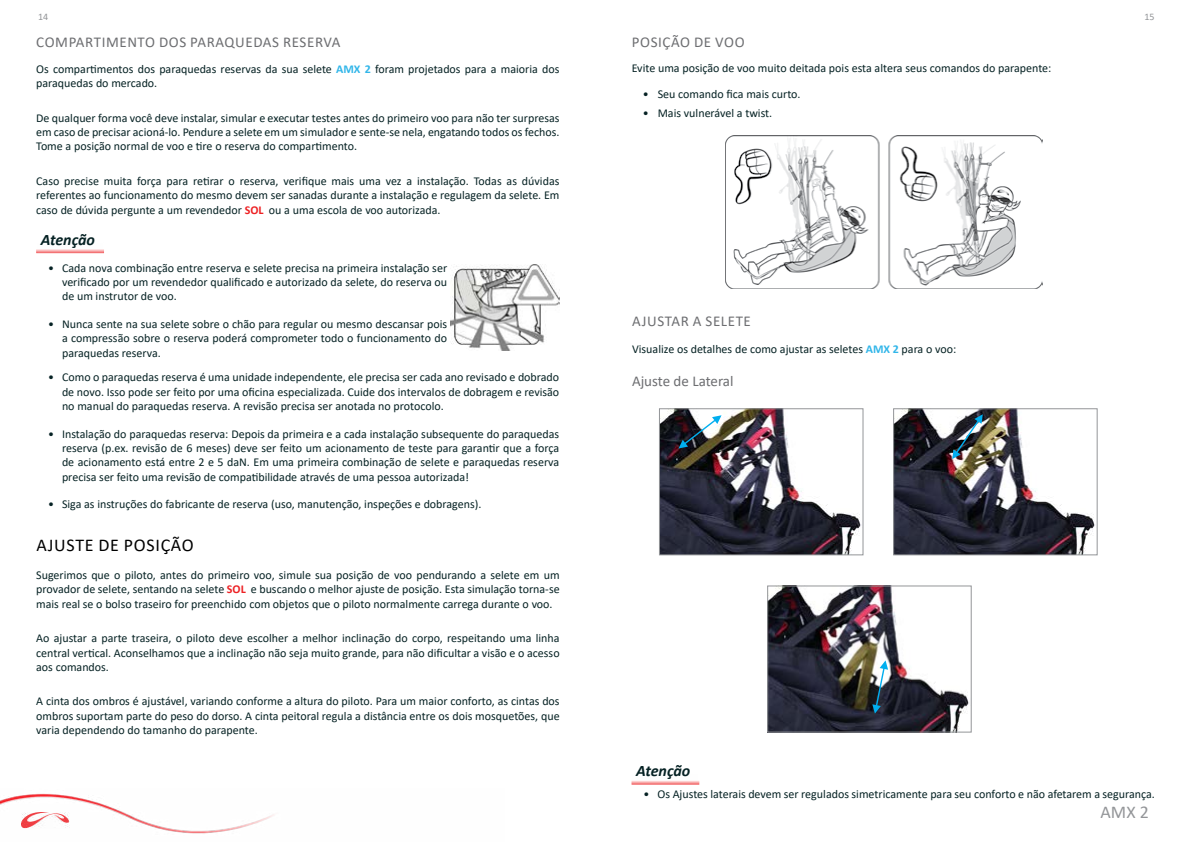
<style>
.page{position:relative;width:1191px;height:842px;background:#fff}
.page>*{position:absolute;margin:0;border:0;box-sizing:border-box;transform-origin:0 0}
.t1{font:18px "Calibri";letter-spacing:.04em;color:#000}
.t2{font:18px "Calibri";color:#939598}
.t3{font:italic 700 16px "Calibri";letter-spacing:-.005em;color:#062224}
.t4{font:15px "Calibri";letter-spacing:.04em;color:#6d6e71}
.t5{font:12px/14.4px "Calibri";color:#062224;text-align:justify}
.t6{font:10px "Calibri";color:#939598}
.s1{font-weight:700;color:#32b6e9}
.s2{font-weight:700;color:#ed2124}
</style>
<div class="page">
<img style="left:0;top:793px;width:274px;height:41px">
<img style="left:21px;top:812px;width:48px;height:16px">
<img style="left:451px;top:264px;width:108px;height:86px">
<img style="left:725px;top:135px;width:317px;height:154px">
<img style="left:661px;top:410px;width:200px;height:143px">
<div style="left:659px;top:408px;width:204px;height:147px;border:1px solid #939598"></div>
<img style="left:895px;top:410px;width:200px;height:143px">
<div style="left:893px;top:408px;width:204px;height:147px;border:1px solid #939598"></div>
<img style="left:769px;top:587px;width:200px;height:144px">
<div style="left:767px;top:585px;width:204px;height:148px;border:1px solid #939598"></div>
<svg style="left:678px;top:415px;width:43px;height:33px"></svg>
<svg style="left:952px;top:414px;width:30px;height:45px"></svg>
<svg style="left:872px;top:660px;width:16px;height:54px"></svg>
<svg style="left:36px;top:249px;width:68px;height:4px"></svg>
<svg style="left:631px;top:781px;width:68px;height:4px"></svg>
<p class="t6" style="left:38px;top:9px;width:12px">14</p>
<p class="t6" style="left:1144px;top:9px;width:12px">15</p>
<p class="t4" style="left:36px;top:32px;width:306px">COMPARTIMENTO DOS PARAQUEDAS RESERVA</p>
<p class="t5" style="left:36px;top:61px;width:525px">Os compartimentos dos paraquedas reservas da sua selete <span class="s1">AMX 2</span> foram projetados para a maioria dos paraquedas do mercado.</p>
<p class="t5" style="left:36px;top:110px;width:525px">De qualquer forma você deve instalar, simular e executar testes antes do primeiro voo para não ter surpresas em caso de precisar acioná-lo. Pendure a selete em um simulador e sente-se nela, engatando todos os fechos.<br>Tome a posição normal de voo e tire o reserva do compartimento.</p>
<p class="t5" style="left:36px;top:173px;width:525px">Caso precise muita força para retirar o reserva, verifique mais uma vez a instalação. Todas as dúvidas referentes ao funcionamento do mesmo devem ser sanadas durante a instalação e regulagem da selete. Em caso de dúvida pergunte a um revendedor <span class="s2">SOL</span> ou a uma escola de voo autorizada.</p>
<h2 class="t3" style="left:41px;top:228px;width:56px">Atenção</h2>
<p class="t5" style="left:62px;top:260px;width:387px;text-indent:-14px">• Cada nova combinação entre reserva e selete precisa na primeira instalação ser verificado por um revendedor qualificado e autorizado da selete, do reserva ou de um instrutor de voo.</p>
<p class="t5" style="left:62px;top:316px;width:386px;text-indent:-14px">• Nunca sente na sua selete sobre o chão para regular ou mesmo descansar pois a compressão sobre o reserva poderá comprometer todo o funcionamento do paraquedas reserva.</p>
<p class="t5" style="left:62px;top:370px;width:499px;text-indent:-14px">• Como o paraquedas reserva é uma unidade independente, ele precisa ser cada ano revisado e dobrado de novo. Isso pode ser feito por uma oficina especializada. Cuide dos intervalos de dobragem e revisão no manual do paraquedas reserva. A revisão precisa ser anotada no protocolo.</p>
<p class="t5" style="left:62px;top:426px;width:499px;text-indent:-14px">• Instalação do paraquedas reserva: Depois da primeira e a cada instalação subsequente do paraquedas reserva (p.ex. revisão de 6 meses) deve ser feito um acionamento de teste para garantir que a força de acionamento está entre 2 e 5 daN. Em uma primeira combinação de selete e paraquedas reserva precisa ser feito uma revisão de compatibilidade através de uma pessoa autorizada!</p>
<p class="t5" style="left:48px;top:497px;width:435px">• Siga as instruções do fabricante de reserva (uso, manutenção, inspeções e dobragens).</p>
<h1 class="t1" style="left:37px;top:532px;width:159px">AJUSTE DE POSIÇÃO</h1>
<p class="t5" style="left:36px;top:567px;width:525px">Sugerimos que o piloto, antes do primeiro voo, simule sua posição de voo pendurando a selete em um provador de selete, sentando na selete <span class="s2">SOL</span> e buscando o melhor ajuste de posição. Esta simulação torna-se mais real se o bolso traseiro for preenchido com objetos que o piloto normalmente carrega durante o voo.</p>
<p class="t5" style="left:36px;top:631px;width:525px">Ao ajustar a parte traseira, o piloto deve escolher a melhor inclinação do corpo, respeitando uma linha central vertical. Aconselhamos que a inclinação não seja muito grande, para não dificultar a visão e o acesso aos comandos.</p>
<p class="t5" style="left:36px;top:694px;width:525px">A cinta dos ombros é ajustável, variando conforme a altura do piloto. Para um maior conforto, as cintas dos ombros suportam parte do peso do dorso. A cinta peitoral regula a distância entre os dois mosquetões, que varia dependendo do tamanho do parapente.</p>
<p class="t4" style="left:632px;top:32px;width:114px">POSIÇÃO DE VOO</p>
<p class="t5" style="left:631px;top:60px;width:421px">Evite uma posição de voo muito deitada pois esta altera seus comandos do parapente:</p>
<p class="t5" style="left:642px;top:87px;width:159px">• Seu comando fica mais curto.</p>
<p class="t5" style="left:642px;top:105px;width:131px">• Mais vulnerável a twist.</p>
<p class="t4" style="left:632px;top:310px;width:120px">AJUSTAR A SELETE</p>
<p class="t5" style="left:632px;top:342px;width:326px">Visualize os detalhes de como ajustar as seletes <span class="s1">AMX 2</span> para o voo:</p>
<p class="t4" style="left:632px;top:370px;width:103px">Ajuste de Lateral</p>
<h2 class="t3" style="left:636px;top:759px;width:56px">Atenção</h2>
<p class="t5" style="left:643px;top:786px;width:513px">• Os Ajustes laterais devem ser regulados simetricamente para seu conforto e não afetarem a segurança.</p>
<h1 class="t2" style="left:1100px;top:799px;width:50px">AMX 2</h1>
</div>
